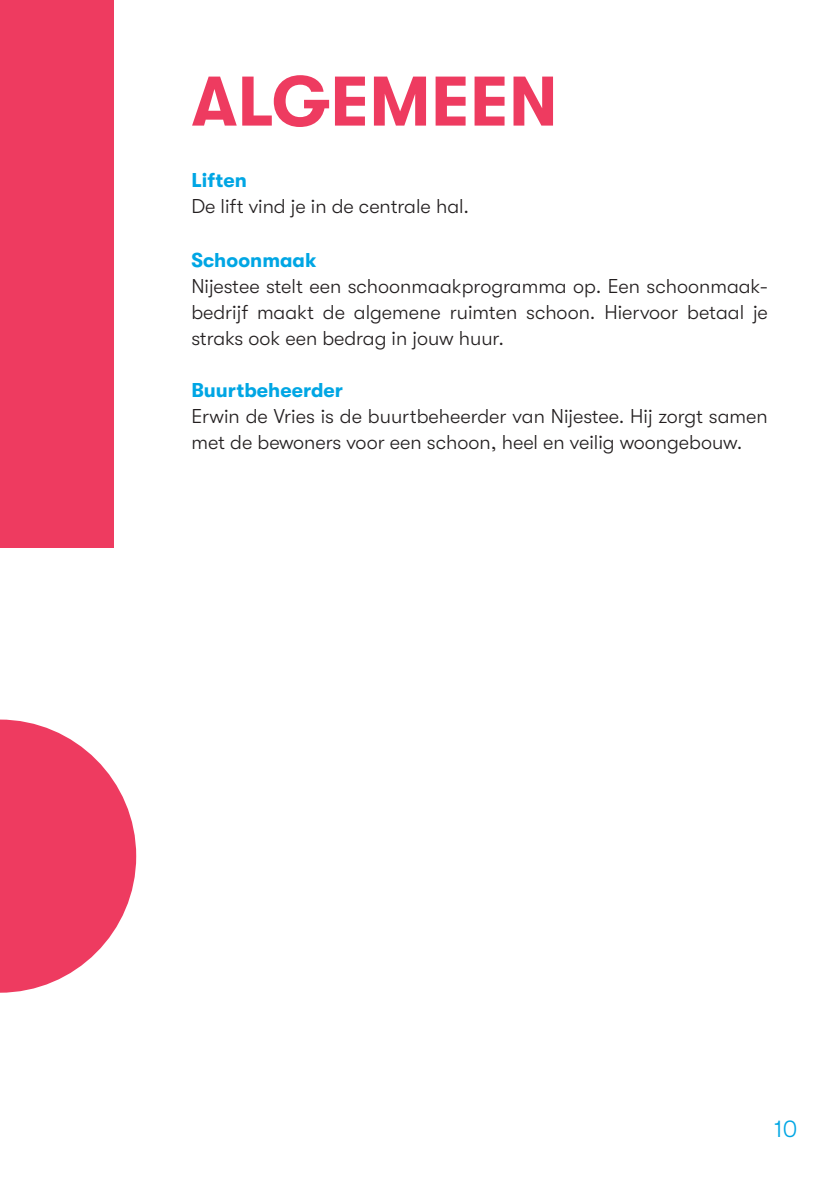
<style>
.page{position:relative;width:840px;height:1191px;background:#fff}
.page>*{position:absolute;margin:0;border:0;box-sizing:border-box;transform-origin:0 0}
.t1{font:700 70px "GT Walsheim";color:#ee3b60}
.t2{font:300 24px "GT Walsheim";color:#00a6e4}
.t3{font:300 20px/26px "GT Walsheim";color:#231f20;text-align:justify}
.t4{font:700 20px "GT Walsheim";color:#00a6e4}
</style>
<div class="page">
<div style="left:0;top:0;width:113px;height:547px;background:#ee3b60"></div>
<svg style="left:0;top:719px;width:136px;height:273px"></svg>
<p class="t1" style="left:191px;top:62px;width:368px">ALGEMEEN</p>
<p class="t4" style="left:191px;top:169px;width:57px">Liften</p>
<p class="t3" style="left:191px;top:193px;width:279px">De lift vind je in de centrale hal.</p>
<p class="t4" style="left:191px;top:249px;width:127px">Schoonmaak</p>
<p class="t3" style="left:191px;top:273px;width:577px">Nijestee stelt een schoonmaakprogramma op. Een schoonmaak&shy;bedrijf maakt de algemene ruimten schoon. Hiervoor betaal je straks ook een bedrag in jouw huur.</p>
<p class="t4" style="left:191px;top:379px;width:153px">Buurtbeheerder</p>
<p class="t3" style="left:191px;top:403px;width:577px">Erwin de Vries is de buurtbeheerder van Nijestee. Hij zorgt samen met de bewoners voor een schoon, heel en veilig woongebouw.</p>
<p class="t2" style="left:773px;top:1115px;width:25px">10</p>
</div>
